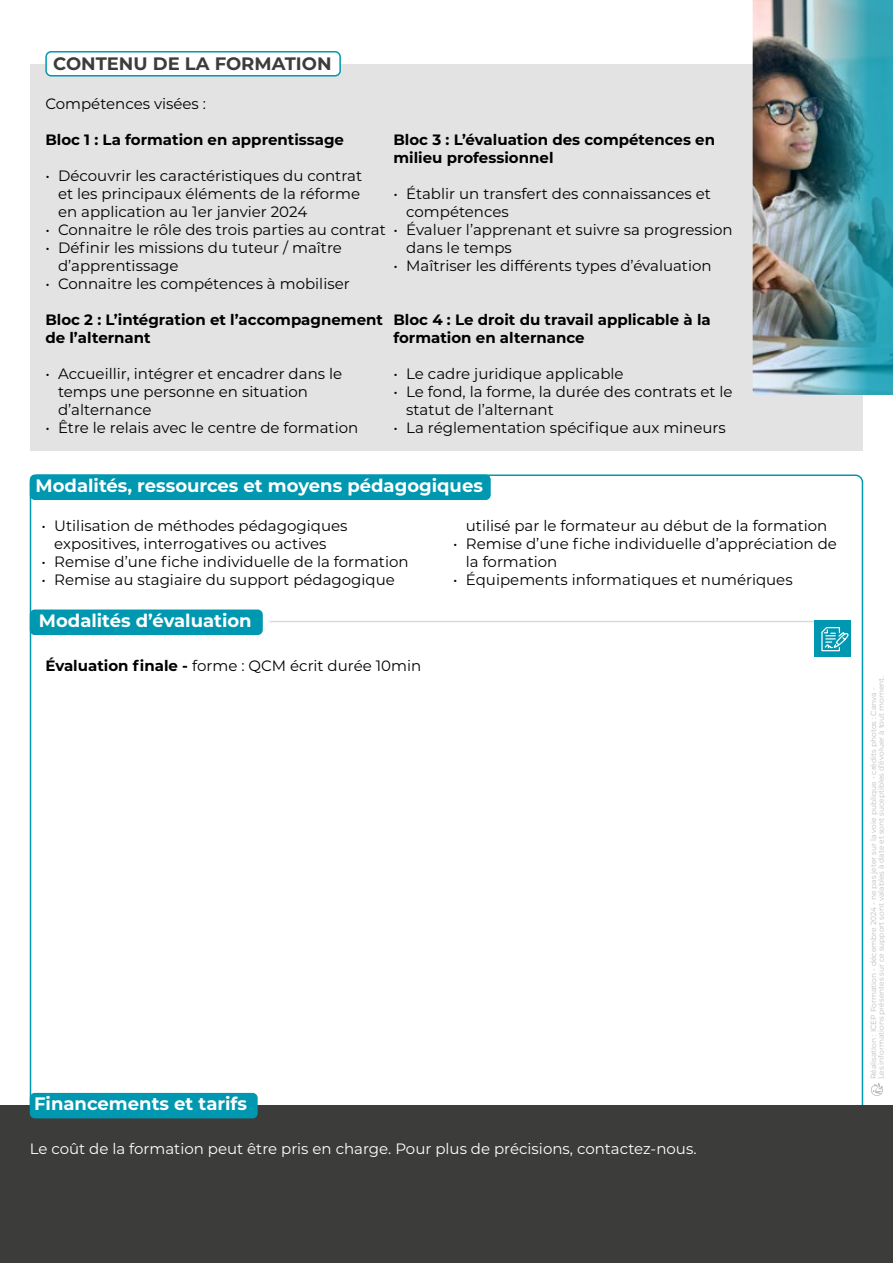
<style>
.page{position:relative;width:893px;height:1263px;background:#fff}
.page>*{position:absolute;margin:0;border:0;box-sizing:border-box;transform-origin:0 0}
.t1{font:700 18px "Montserrat";color:#fff}
.t2{font:700 18px "Montserrat";color:#3c3c3b}
.t3{font:15px/18px "Montserrat";color:#000}
.t4{font:700 15px/18px "Montserrat";color:#000}
.t5{font:15px "Montserrat";color:#fff}
.t6{font:7.5px/7.5px "Montserrat";color:#bcbcbc}
.s1{font-weight:700}
</style>
<div class="page">
<svg style="left:30px;top:474px;width:833px;height:632px"></svg>
<div style="left:30px;top:609px;width:233px;height:26px;background:#0098b0;border-radius:5px"></div>
<div style="left:30px;top:474px;width:461px;height:26px;background:#0098b0;border-radius:5px"></div>
<div style="left:0;top:1106px;width:893px;height:157px;background:#3c3c3b"></div>
<div style="left:30px;top:1093px;width:228px;height:25px;background:#0098b0;border-radius:5px"></div>
<div style="left:30px;top:64px;width:833px;height:387px;background:#e3e3e3"></div>
<img style="left:753px;top:0;width:8px;height:395px">
<img style="left:761px;top:0;width:132px;height:395px">
<hr style="left:270px;top:621px;width:580px;height:1px;background:#000">
<div style="left:46px;top:52px;width:294px;height:24px;background:#fff;border-radius:5px"></div>
<div style="left:45px;top:51px;width:296px;height:26px;border:2px solid #0098b0;border-radius:5px"></div>
<div style="left:814px;top:621px;width:36px;height:36px;background:#0098b0"></div>
<svg style="left:821px;top:627px;width:28px;height:25px"></svg>
<svg style="left:871px;top:1083px;width:13px;height:13px"></svg>
<p class="t2" style="left:53px;top:51px;width:280px">CONTENU DE LA FORMATION</p>
<p class="t3" style="left:45px;top:94px;width:162px">Compétences visées :</p>
<p class="t4" style="left:45px;top:130px;width:300px">Bloc 1 : La formation en apprentissage</p>
<p class="t3" style="left:58px;top:166px;width:306px;text-indent:-13px">• Découvrir les caractéristiques du contrat et les principaux éléments de la réforme en application au 1er janvier 2024</p>
<p class="t3" style="left:45px;top:220px;width:342px">• Connaitre le rôle des trois parties au contrat</p>
<p class="t3" style="left:58px;top:238px;width:285px;text-indent:-13px">• Définir les missions du tuteur / maître d’apprentissage</p>
<p class="t3" style="left:45px;top:274px;width:306px">• Connaitre les compétences à mobiliser</p>
<p class="t4" style="left:45px;top:310px;width:339px">Bloc 2 : L’intégration et l’accompagnement de l’alternant</p>
<p class="t3" style="left:58px;top:364px;width:286px;text-indent:-13px">• Accueillir, intégrer et encadrer dans le temps une personne en situation d’alternance</p>
<p class="t3" style="left:45px;top:418px;width:314px">• Être le relais avec le centre de formation</p>
<p class="t4" style="left:393px;top:130px;width:323px">Bloc 3 : L’évaluation des compétences en milieu professionnel</p>
<p class="t3" style="left:406px;top:184px;width:306px;text-indent:-13px">• Établir un transfert des connaissances et compétences</p>
<p class="t3" style="left:406px;top:220px;width:328px;text-indent:-13px">• Évaluer l’apprenant et suivre sa progression dans le temps</p>
<p class="t3" style="left:393px;top:256px;width:320px">• Maîtriser les différents types d’évaluation</p>
<p class="t4" style="left:393px;top:310px;width:319px">Bloc 4 : Le droit du travail applicable à la formation en alternance</p>
<p class="t3" style="left:393px;top:364px;width:232px">• Le cadre juridique applicable</p>
<p class="t3" style="left:406px;top:382px;width:328px;text-indent:-13px">• Le fond, la forme, la durée des contrats et le statut de l’alternant</p>
<p class="t3" style="left:393px;top:418px;width:334px">• La réglementation spécifique aux mineurs</p>
<p class="t1" style="left:36px;top:473px;width:449px">Modalités, ressources et moyens pédagogiques</p>
<p class="t3" style="left:42px;top:517px;width:307px;text-align:center">• Utilisation de méthodes pédagogiques expositives, interrogatives ou actives</p>
<p class="t3" style="left:42px;top:553px;width:369px">• Remise d’une fiche individuelle de la formation</p>
<p class="t3" style="left:42px;top:571px;width:355px">• Remise au stagiaire du support pédagogique</p>
<p class="t3" style="left:466px;top:517px;width:363px">utilisé par le formateur au début de la formation</p>
<p class="t3" style="left:466px;top:535px;width:373px;text-indent:-13px">• Remise d’une fiche individuelle d’appréciation de la formation</p>
<p class="t3" style="left:453px;top:571px;width:341px">• Équipements informatiques et numériques</p>
<p class="t1" style="left:39px;top:608px;width:214px">Modalités d’évaluation</p>
<p class="t3" style="left:45px;top:656px;width:377px"><span class="s1">Évaluation finale -</span> forme : QCM écrit durée 10min</p>
<p class="t1" style="left:34px;top:1091px;width:214px">Financements et tarifs</p>
<p class="t5" style="left:30px;top:1138px;width:668px">Le coût de la formation peut être pris en charge. Pour plus de précisions, contactez-nous.</p>
<p class="t6" style="left:869px;top:1079px;width:405px;rotate:-90deg">Réalisation : ICEP Formation - décembre 2024 - ne pas jeter sur la voie publique - crédits photos : Canva -<br>Les informations présentes sur ce support sont valables à date et sont suceptibles d’évoluer à tout moment.</p>
</div>
